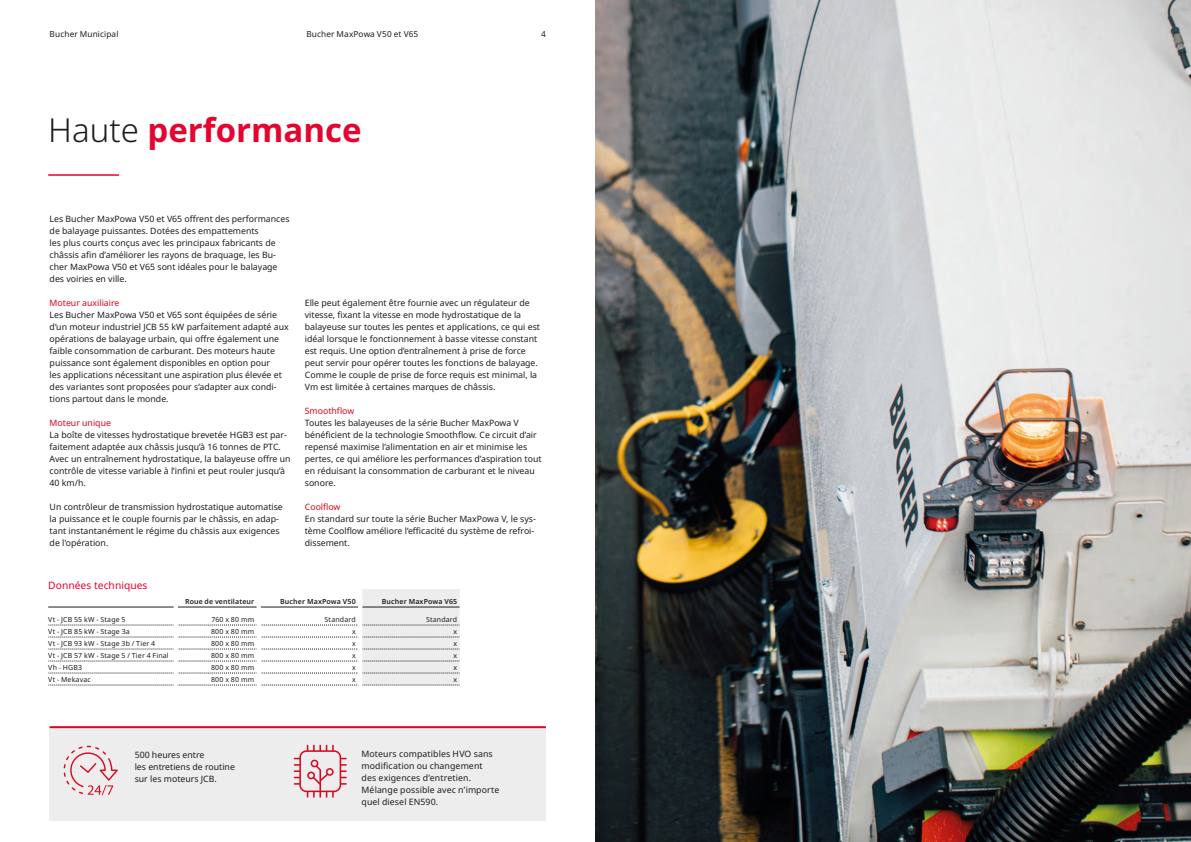
<style>
.page{position:relative;width:1191px;height:842px;background:#fff}
.page>*{position:absolute;margin:0;border:0;box-sizing:border-box;transform-origin:0 0}
.Headline_50_58{font:700 33px "Noto Sans";color:#e4042e}
.Subtitle_10_25_12pt{font:10.2px "Noto Sans";letter-spacing:.005em;color:#e4042e}
.Fact_copy_9_13{font:8.8px/12px "Noto Sans";color:#1d1d1b}
.Copy_10_15{font:8.8px/12px "Noto Sans";color:#1d1d1b}
.Fact_header_9_13{font:8.8px/12px "Noto Sans";color:#1d1d1b}
.Bullet_points{font:8.8px/12px "Noto Sans";color:#1d1d1b}
.Copy_8_75_12pt{font:8.8px/12px "Noto Sans";letter-spacing:.015em;color:#1d1d1b}
.Copy_10_15-2{font:8.8px "Noto Sans";color:#db0720}
.Fact_header_9_13-2{font:8.8px "Noto Sans";color:#db0720}
.t1{font:8.2px "Noto Sans";letter-spacing:.015em;color:#1d1d1b}
.LINE_left_7_9pt{font:7px "Noto Sans";letter-spacing:.02em;color:#1d1d1b}
.LINE_right_7_9pt{font:7px "Noto Sans";letter-spacing:.03em;color:#1d1d1b}
.HEAD_Column_Title_7_9pt{font:600 7px "Noto Sans";letter-spacing:.02em;color:#1d1d1b}
.s1{font-weight:300;color:#1d1d1b}
</style>
<div class="page">
<img style="left:595px;top:0;width:596px;height:842px">
<div style="left:50px;top:727px;width:496px;height:93px;background:#ededed"></div>
<hr style="left:50px;top:726px;width:496px;height:2px;background:#db0720">
<svg style="left:294px;top:745px;width:53px;height:53px"></svg>
<svg style="left:64px;top:746px;width:54px;height:49px"></svg>
<svg style="left:48px;top:589px;width:412px;height:97px"></svg>
<hr style="left:174px;top:589px;width:4px;height:18px;background:#fff">
<hr style="left:257px;top:589px;width:4px;height:18px;background:#fff">
<hr style="left:358px;top:589px;width:4px;height:18px;background:#fff">
<hr style="left:174px;top:607px;width:4px;height:18px;background:#fff">
<hr style="left:257px;top:607px;width:4px;height:18px;background:#fff">
<hr style="left:358px;top:607px;width:4px;height:18px;background:#fff">
<hr style="left:174px;top:625px;width:4px;height:12px;background:#fff">
<hr style="left:257px;top:625px;width:4px;height:12px;background:#fff">
<hr style="left:358px;top:625px;width:4px;height:12px;background:#fff">
<hr style="left:174px;top:637px;width:4px;height:12px;background:#fff">
<hr style="left:257px;top:637px;width:4px;height:12px;background:#fff">
<hr style="left:358px;top:637px;width:4px;height:12px;background:#fff">
<hr style="left:174px;top:649px;width:4px;height:12px;background:#fff">
<hr style="left:257px;top:649px;width:4px;height:12px;background:#fff">
<hr style="left:358px;top:649px;width:4px;height:12px;background:#fff">
<hr style="left:174px;top:661px;width:4px;height:12px;background:#fff">
<hr style="left:257px;top:661px;width:4px;height:12px;background:#fff">
<hr style="left:358px;top:661px;width:4px;height:12px;background:#fff">
<hr style="left:174px;top:673px;width:4px;height:12px;background:#fff">
<hr style="left:257px;top:673px;width:4px;height:12px;background:#fff">
<hr style="left:358px;top:673px;width:4px;height:12px;background:#fff">
<hr style="left:48px;top:174px;width:71px;height:2px;background:#e4042e">
<p class="t1" style="left:50px;top:28px;width:70px">Bucher Municipal</p>
<p class="t1" style="left:306px;top:28px;width:113px">Bucher MaxPowa V50 et V65</p>
<p class="t1" style="left:541px;top:28px;width:6px">4</p>
<p class="Headline_50_58" style="left:48px;top:107px;width:315px"><span class="s1">Haute</span> performance</p>
<p class="Bullet_points" style="left:50px;top:213px;width:241px">Les Bucher MaxPowa V50 et V65 offrent des performances de balayage puissantes. Dotées des empattements<br>les plus courts conçus avec les principaux fabricants de châssis afin d’améliorer les rayons de braquage, les Bu&shy;cher MaxPowa V50 et V65 sont idéales pour le balayage des voiries en ville.</p>
<p class="Copy_10_15-2" style="left:50px;top:296px;width:71px">Moteur auxiliaire</p>
<p class="Copy_10_15" style="left:50px;top:309px;width:241px">Les Bucher MaxPowa V50 et V65 sont équipées de série d’un moteur industriel JCB 55 kW parfaitement adapté aux opérations de balayage urbain, qui offre également une faible consommation de carburant. Des moteurs haute puissance sont également disponibles en option pour<br>les applications nécessitant une aspiration plus élevée et des variantes sont proposées pour s’adapter aux condi&shy;tions partout dans le monde.</p>
<p class="Copy_10_15-2" style="left:50px;top:416px;width:63px">Moteur unique</p>
<p class="Fact_copy_9_13" style="left:50px;top:429px;width:242px">La boîte de vitesses hydrostatique brevetée HGB3 est par&shy;faitement adaptée aux châssis jusqu’à 16 tonnes de PTC.<br>Avec un entraînement hydrostatique, la balayeuse offre un contrôle de vitesse variable à l’infini et peut rouler jusqu’à 40 km/h.</p>
<p class="Fact_copy_9_13" style="left:50px;top:501px;width:235px">Un contrôleur de transmission hydrostatique automatise la puissance et le couple fournis par le châssis, en adap&shy;tant instantanément le régime du châssis aux exigences de l'opération.</p>
<p class="Subtitle_10_25_12pt" style="left:48px;top:578px;width:101px">Données techniques</p>
<p class="Fact_copy_9_13" style="left:305px;top:297px;width:237px">Elle peut également être fournie avec un régulateur de vitesse, fixant la vitesse en mode hydrostatique de la balayeuse sur toutes les pentes et applications, ce qui est idéal lorsque le fonctionnement à basse vitesse constant est requis. Une option d’entraînement à prise de force peut servir pour opérer toutes les fonctions de balayage.<br>Comme le couple de prise de force requis est minimal, la Vm est limitée à certaines marques de châssis.</p>
<p class="Fact_header_9_13-2" style="left:305px;top:404px;width:51px">Smoothflow</p>
<p class="Fact_header_9_13" style="left:305px;top:417px;width:238px">Toutes les balayeuses de la série Bucher MaxPowa V bénéficient de la technologie Smoothflow. Ce circuit d’air repensé maximise l’alimentation en air et minimise les pertes, ce qui améliore les performances d’aspiration tout en réduisant la consommation de carburant et le niveau sonore.</p>
<p class="Fact_header_9_13-2" style="left:305px;top:500px;width:37px">Coolflow</p>
<p class="Fact_header_9_13" style="left:305px;top:513px;width:232px">En standard sur toute la série Bucher MaxPowa V, le sys&shy;tème Coolflow améliore l’efficacité du système de refroi&shy;dissement.</p>
<p class="HEAD_Column_Title_7_9pt" style="left:185px;top:596px;width:71px">Roue de ventilateur</p>
<p class="HEAD_Column_Title_7_9pt" style="left:280px;top:596px;width:77px">Bucher MaxPowa V50</p>
<p class="HEAD_Column_Title_7_9pt" style="left:382px;top:596px;width:77px">Bucher MaxPowa V65</p>
<p class="LINE_left_7_9pt" style="left:48px;top:614px;width:79px">Vt - JCB 55 kW - Stage 5</p>
<p class="LINE_right_7_9pt" style="left:211px;top:614px;width:44px">760 x 80 mm</p>
<p class="LINE_right_7_9pt" style="left:325px;top:614px;width:33px">Standard</p>
<p class="LINE_right_7_9pt" style="left:426px;top:614px;width:33px">Standard</p>
<p class="LINE_left_7_9pt" style="left:48px;top:626px;width:83px">Vt - JCB 85 kW - Stage 3a</p>
<p class="LINE_right_7_9pt" style="left:211px;top:626px;width:45px">800 x 80 mm</p>
<p class="LINE_right_7_9pt" style="left:352px;top:626px;width:5px">x</p>
<p class="LINE_right_7_9pt" style="left:453px;top:626px;width:5px">x</p>
<p class="LINE_left_7_9pt" style="left:48px;top:638px;width:108px">Vt - JCB 93 kW - Stage 3b / Tier 4</p>
<p class="LINE_right_7_9pt" style="left:211px;top:638px;width:45px">800 x 80 mm</p>
<p class="LINE_right_7_9pt" style="left:352px;top:638px;width:5px">x</p>
<p class="LINE_right_7_9pt" style="left:453px;top:638px;width:5px">x</p>
<p class="LINE_left_7_9pt" style="left:48px;top:650px;width:122px">Vt - JCB 57 kW - Stage 5 / Tier 4 Final</p>
<p class="LINE_right_7_9pt" style="left:211px;top:650px;width:45px">800 x 80 mm</p>
<p class="LINE_right_7_9pt" style="left:352px;top:650px;width:5px">x</p>
<p class="LINE_right_7_9pt" style="left:453px;top:650px;width:5px">x</p>
<p class="LINE_left_7_9pt" style="left:48px;top:662px;width:36px">Vh - HGB3</p>
<p class="LINE_right_7_9pt" style="left:211px;top:662px;width:45px">800 x 80 mm</p>
<p class="LINE_right_7_9pt" style="left:352px;top:662px;width:5px">x</p>
<p class="LINE_right_7_9pt" style="left:453px;top:662px;width:5px">x</p>
<p class="LINE_left_7_9pt" style="left:48px;top:674px;width:44px">Vt - Mekavac</p>
<p class="LINE_right_7_9pt" style="left:211px;top:674px;width:45px">800 x 80 mm</p>
<p class="LINE_right_7_9pt" style="left:352px;top:674px;width:5px">x</p>
<p class="LINE_right_7_9pt" style="left:453px;top:674px;width:5px">x</p>
<p class="Bullet_points" style="left:135px;top:749px;width:102px">500 heures entre<br>les entretiens de routine sur les moteurs JCB.</p>
<p class="Copy_8_75_12pt" style="left:361px;top:748px;width:133px">Moteurs compatibles HVO sans modification ou changement des exigences d’entretien.</p>
<p class="Copy_8_75_12pt" style="left:361px;top:784px;width:139px">Mélange possible avec n’importe quel diesel EN590.</p>
</div>
